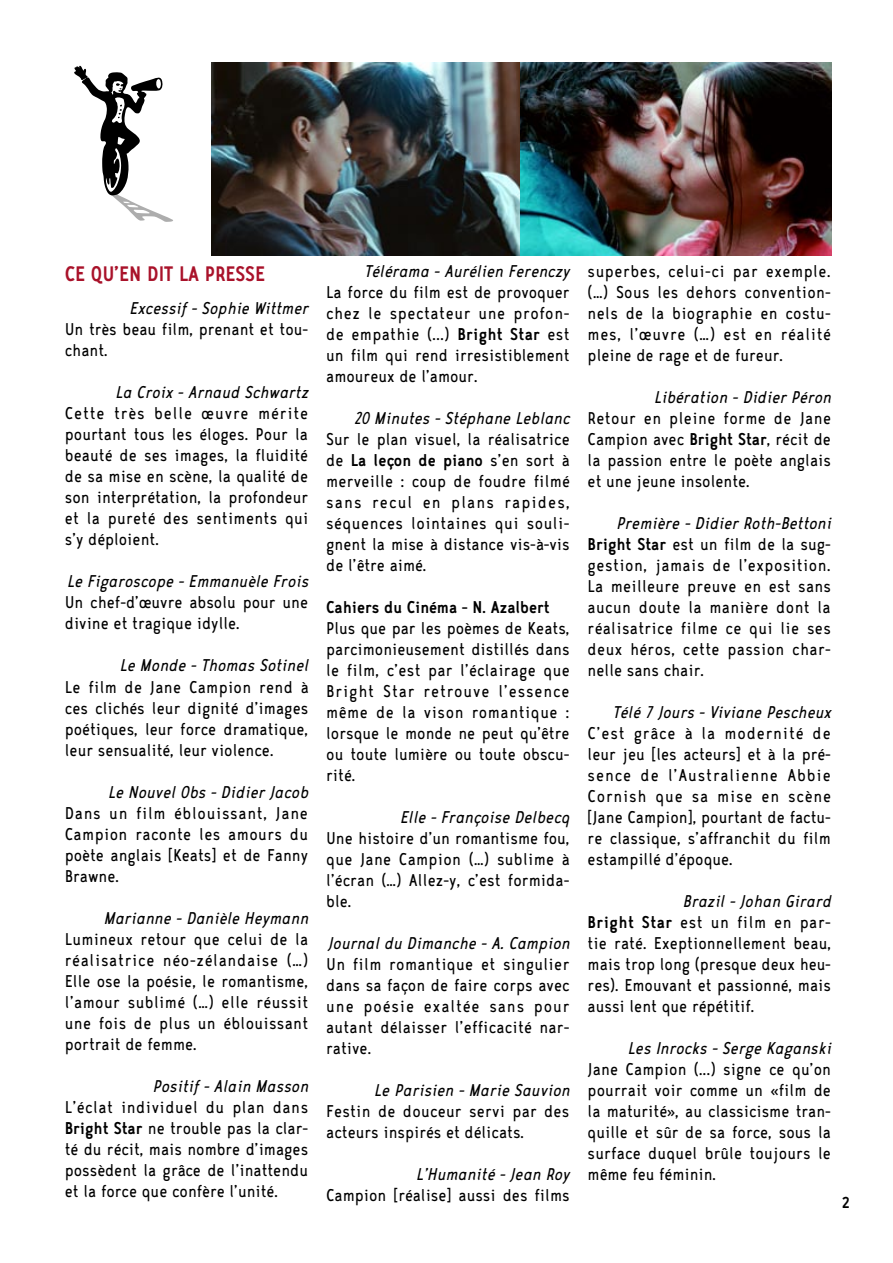
<style>
.page{position:relative;width:893px;height:1263px;background:#fff}
.page>*{position:absolute;margin:0;border:0;box-sizing:border-box;transform-origin:0 0}
.t1{font:700 24px "CA Zaracusa Narrow";color:#a9122a}
.t2{font:19.5px/21px "CA Zaracusa Narrow";color:#000;text-align:justify}
.t3{font:italic 19.5px "CA Zaracusa Narrow";color:#000}
.t4{font:700 19.5px "CA Zaracusa Narrow";color:#000}
.t5{font:700 18px "CA Zaracusa Wide";color:#000}
.s1{font-weight:700}
</style>
<div class="page">
<svg style="left:74px;top:66px;width:99px;height:156px"></svg>
<img style="left:212px;top:62px;width:619px;height:193px">
<p class="t1" style="left:65px;top:261px;width:202px">CE QU’EN DIT LA PRESSE</p>
<p class="t3" style="left:129px;top:299px;width:181px">Excessif - Sophie Wittmer</p>
<p class="t2" style="left:65px;top:320px;width:245px">Un très beau film, prenant et tou&shy;chant.</p>
<p class="t3" style="left:115px;top:383px;width:195px">La Croix - Arnaud Schwartz</p>
<p class="t2" style="left:65px;top:404px;width:245px">Cette très belle œuvre mérite pourtant tous les éloges. Pour la beauté de ses images, la fluidité de sa mise en scène, la qualité de son interprétation, la profondeur et la pureté des sentiments qui s’y déploient.</p>
<p class="t3" style="left:67px;top:572px;width:243px">Le Figaroscope - Emmanuèle Frois</p>
<p class="t2" style="left:65px;top:593px;width:245px">Un chef-d’œuvre absolu pour une divine et tragique idylle.</p>
<p class="t3" style="left:119px;top:656px;width:190px">Le Monde - Thomas Sotinel</p>
<p class="t2" style="left:65px;top:677px;width:245px">Le film de Jane Campion rend à ces clichés leur dignité d’images poétiques, leur force dramatique, leur sensualité, leur violence.</p>
<p class="t3" style="left:108px;top:782px;width:202px">Le Nouvel Obs - Didier Jacob</p>
<p class="t2" style="left:65px;top:803px;width:245px">Dans un film éblouissant, Jane Campion raconte les amours du poète anglais [Keats] et de Fanny Brawne.</p>
<p class="t3" style="left:103px;top:908px;width:206px">Marianne - Danièle Heymann</p>
<p class="t2" style="left:65px;top:929px;width:245px">Lumineux retour que celui de la réalisatrice néo-zélandaise (…)<br>Elle ose la poésie, le romantisme, l’amour sublimé (…) elle réussit une fois de plus un éblouissant portrait de femme.</p>
<p class="t3" style="left:152px;top:1076px;width:157px">Positif - Alain Masson</p>
<p class="t2" style="left:65px;top:1097px;width:245px">L’éclat individuel du plan dans <span class="s1">Bright Star</span> ne trouble pas la clar&shy;té du récit, mais nombre d’images possèdent la grâce de l’inattendu et la force que confère l’unité.</p>
<p class="t3" style="left:364px;top:261px;width:207px">Télérama - Aurélien Ferenczy</p>
<p class="t2" style="left:326px;top:283px;width:245px">La force du film est de provoquer chez le spectateur une profon&shy;de empathie (...) <span class="s1">Bright Star</span> est un film qui rend irresistiblement amoureux de l’amour.</p>
<p class="t3" style="left:353px;top:408px;width:218px">20 Minutes - Stéphane Leblanc</p>
<p class="t2" style="left:326px;top:430px;width:245px">Sur le plan visuel, la réalisatrice de <span class="s1">La leçon de piano</span> s’en sort à merveille : coup de foudre filmé sans recul en plans rapides, séquences lointaines qui souli&shy;gnent la mise à distance vis-à-vis de l’être aimé.</p>
<p class="t4" style="left:326px;top:597px;width:225px">Cahiers du Cinéma - N. Azalbert</p>
<p class="t2" style="left:326px;top:619px;width:245px">Plus que par les poèmes de Keats, parcimonieusement distillés dans le film, c’est par l’éclairage que Bright Star retrouve l’essence même de la vison romantique : lorsque le monde ne peut qu’être ou toute lumière ou toute obscu&shy;rité.</p>
<p class="t3" style="left:400px;top:807px;width:171px">Elle - Françoise Delbecq</p>
<p class="t2" style="left:326px;top:829px;width:245px">Une histoire d’un romantisme fou, que Jane Campion (…) sublime à l’écran (…) Allez-y, c’est formida&shy;ble.</p>
<p class="t3" style="left:327px;top:933px;width:244px">Journal du Dimanche - A. Campion</p>
<p class="t2" style="left:326px;top:955px;width:245px">Un film romantique et singulier dans sa façon de faire corps avec une poésie exaltée sans pour autant délaisser l’efficacité nar&shy;rative.</p>
<p class="t3" style="left:374px;top:1080px;width:197px">Le Parisien - Marie Sauvion</p>
<p class="t2" style="left:326px;top:1102px;width:245px">Festin de douceur servi par des acteurs inspirés et délicats.</p>
<p class="t3" style="left:416px;top:1164px;width:155px">L’Humanité - Jean Roy</p>
<p class="t2" style="left:326px;top:1186px;width:245px">Campion [réalise] aussi des films</p>
<p class="t2" style="left:588px;top:262px;width:245px">superbes, celui-ci par exemple. (…) Sous les dehors convention&shy;nels de la biographie en costu&shy;mes, l’œuvre (…) est en réalité pleine de rage et de fureur.</p>
<p class="t3" style="left:654px;top:387px;width:179px">Libération - Didier Péron</p>
<p class="t2" style="left:588px;top:409px;width:245px">Retour en pleine forme de Jane Campion avec <span class="s1">Bright Star</span>, récit de la passion entre le poète anglais et une jeune insolente.</p>
<p class="t3" style="left:616px;top:513px;width:216px">Première - Didier Roth-Bettoni</p>
<p class="t2" style="left:588px;top:535px;width:245px"><span class="s1">Bright Star</span> est un film de la sug&shy;gestion, jamais de l’exposition.<br>La meilleure preuve en est sans aucun doute la manière dont la réalisatrice filme ce qui lie ses deux héros, cette passion char&shy;nelle sans chair.</p>
<p class="t3" style="left:612px;top:702px;width:220px">Télé 7 Jours - Viviane Pescheux</p>
<p class="t2" style="left:588px;top:724px;width:245px">C’est grâce à la modernité de leur jeu [les acteurs] et à la pré&shy;sence de l’Australienne Abbie Cornish que sa mise en scène [Jane Campion], pourtant de factu&shy;re classique, s’affranchit du film estampillé d’époque.</p>
<p class="t3" style="left:683px;top:891px;width:150px">Brazil - Johan Girard</p>
<p class="t2" style="left:588px;top:913px;width:245px"><span class="s1">Bright Star</span> est un film en par&shy;tie raté. Exeptionnellement beau, mais trop long (presque deux heu&shy;res). Emouvant et passionné, mais aussi lent que répétitif.</p>
<p class="t3" style="left:628px;top:1038px;width:205px">Les Inrocks - Serge Kaganski</p>
<p class="t2" style="left:588px;top:1060px;width:245px">Jane Campion (...) signe ce qu’on pourrait voir comme un «film de la maturité», au classicisme tran&shy;quille et sûr de sa force, sous la surface duquel brûle toujours le même feu féminin.</p>
<p class="t5" style="left:841px;top:1193px;width:11px">2</p>
</div>
